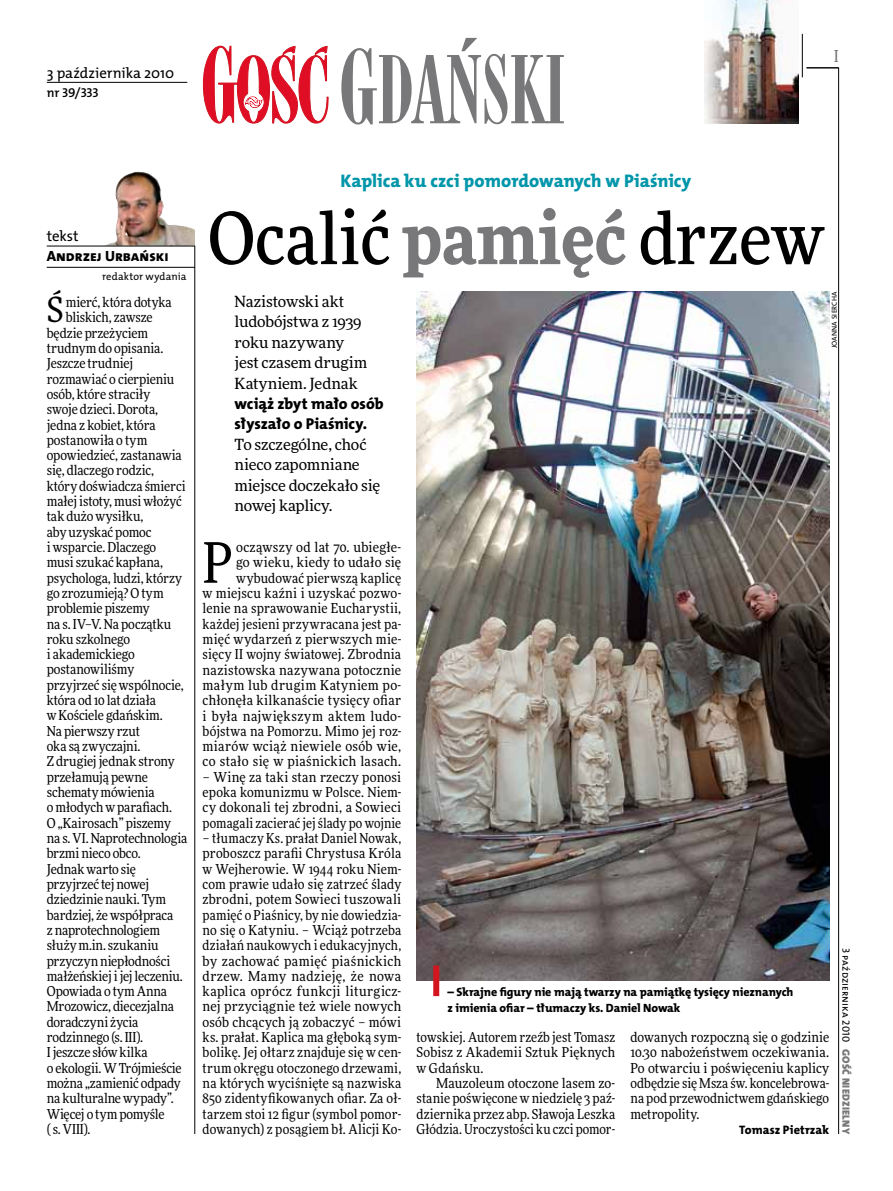
<style>
.page{position:relative;width:893px;height:1191px;background:#fff}
.page>*{position:absolute;margin:0;border:0;box-sizing:border-box;transform-origin:0 0}
.t1{font:500 72px "Freeday Narrow";color:#000}
.t2{font:55.95px "Freeday Narrow News";color:#000}
.t3{font:34.8px "Freeday Narrow News";color:#000}
.t4{font:18.3px "The Mix HP8 Ex Bld";letter-spacing:-.005em;color:#0096aa}
.t5{font:500 16.5px "Freeday Narrow";color:#787779;scale:.9 1}
.t6{font:15.75px/20.4px "The Mix HP8 Ex Bld";letter-spacing:-.005em;color:#000}
.t7{font:15.45px/20.4px "Freeday News";letter-spacing:-.005em;color:#000}
.t8{font:14.85px "The Mix HP5 Plain";letter-spacing:-.005em;color:#000}
.t9{font:14.85px "The Mix HP8 Ex Bld";color:#000}
.t10{font:13.65px/15.3px "Freeday Narrow News";color:#000;text-align:justify}
.t11{font:13.65px/15.3px "Freeday Narrow News";letter-spacing:.02em;color:#000;text-align:right}
.t12{font:13.65px "Freeday Narrow News";letter-spacing:-.02em;color:#000}
.t13{font:12.9px "The Mix HP6 Se Bld";letter-spacing:-.02em;color:#000}
.t14{font:12.3px "The Mix HP8 Ex Bld";letter-spacing:.005em;color:#000}
.t15{font:12px/15.3px "The Mix HP8 Ex Bld";letter-spacing:-.005em;color:#000}
.t16{font:10.5px "The Mix HP5 Plain";letter-spacing:.01em;color:#000}
.t17{font:10.5px "The Mix HP9 Blk";letter-spacing:.025em;color:#787779}
.t18{font:7.2px "The Mix HP5 Plain";letter-spacing:.015em;color:#000}
.s1{font-weight:900;color:#787779}
</style>
<div class="page">
<hr style="left:838px;top:68px;width:1px;height:1066px;background:#000">
<hr style="left:802px;top:34px;width:1px;height:43px;background:#000">
<hr style="left:806px;top:68px;width:33px;height:1px;background:#000">
<img style="left:105px;top:172px;width:90px;height:74px">
<hr style="left:47px;top:246px;width:148px;height:1px;background:#000">
<hr style="left:47px;top:267px;width:148px;height:1px;background:#000">
<img style="left:705px;top:0;width:93px;height:123px">
<svg style="left:203px;top:46px;width:126px;height:77px"></svg>
<svg style="left:341px;top:38px;width:223px;height:86px"></svg>
<hr style="left:195px;top:246px;width:1px;height:888px;background:#000">
<hr style="left:47px;top:82px;width:140px;height:1px;background:#000">
<img style="left:416px;top:292px;width:413px;height:689px">
<div style="left:433px;top:965px;width:6px;height:31px;background:#d3151f"></div>
<p class="t8" style="left:47px;top:63px;width:129px">3 października 2010</p>
<p class="t13" style="left:47px;top:85px;width:53px">nr 39/333</p>
<p class="t5" style="left:834px;top:46px;width:6px">I</p>
<p class="t8" style="left:47px;top:227px;width:33px">tekst</p>
<p class="t9" style="left:47px;top:247px;width:123px">Andrzej Urbański</p>
<p class="t16" style="left:102px;top:270px;width:86px">redaktor wydania</p>
<h3 class="t3" style="left:47px;top:289px;width:18px">Ś</h3>
<p class="t10" style="left:66px;top:294px;width:107px">mierć, która dotyka</p>
<p class="t10" style="left:66px;top:310px;width:88px">bliskich, zawsze</p>
<p class="t10" style="left:47px;top:325px;width:103px">będzie przeżyciem</p>
<p class="t10" style="left:47px;top:340px;width:118px">trudnym do opisania.</p>
<p class="t10" style="left:47px;top:356px;width:88px">Jeszcze trudniej</p>
<p class="t10" style="left:47px;top:371px;width:129px">rozmawiać o cierpieniu</p>
<p class="t10" style="left:47px;top:386px;width:105px">osób, które straciły</p>
<p class="t10" style="left:47px;top:401px;width:113px">swoje dzieci. Dorota,</p>
<p class="t10" style="left:47px;top:417px;width:110px">jedna z kobiet, która</p>
<p class="t10" style="left:47px;top:432px;width:102px">postanowiła o tym</p>
<p class="t10" style="left:47px;top:447px;width:136px">opowiedzieć, zastanawia</p>
<p class="t10" style="left:47px;top:463px;width:109px">się, dlaczego rodzic,</p>
<p class="t10" style="left:47px;top:478px;width:140px">który doświadcza śmierci</p>
<p class="t10" style="left:47px;top:493px;width:137px">małej istoty, musi włożyć</p>
<p class="t10" style="left:47px;top:509px;width:98px">tak dużo wysiłku,</p>
<p class="t10" style="left:47px;top:524px;width:106px">aby uzyskać pomoc</p>
<p class="t10" style="left:47px;top:539px;width:111px">i wsparcie. Dlaczego</p>
<p class="t10" style="left:47px;top:554px;width:118px">musi szukać kapłana,</p>
<p class="t10" style="left:47px;top:570px;width:137px">psychologa, ludzi, którzy</p>
<p class="t10" style="left:47px;top:585px;width:118px">go zrozumieją? O tym</p>
<p class="t10" style="left:47px;top:600px;width:104px">problemie piszemy</p>
<p class="t10" style="left:47px;top:616px;width:126px">na s. IV–V. Na początku</p>
<p class="t10" style="left:47px;top:631px;width:85px">roku szkolnego</p>
<p class="t10" style="left:47px;top:646px;width:90px">i akademickiego</p>
<p class="t10" style="left:47px;top:662px;width:89px">postanowiliśmy</p>
<p class="t10" style="left:47px;top:677px;width:138px">przyjrzeć się wspólnocie,</p>
<p class="t10" style="left:47px;top:692px;width:111px">która od 10 lat działa</p>
<p class="t10" style="left:47px;top:707px;width:118px">w Kościele gdańskim.</p>
<p class="t10" style="left:47px;top:723px;width:95px">Na pierwszy rzut</p>
<p class="t10" style="left:47px;top:738px;width:95px">oka są zwyczajni.</p>
<p class="t10" style="left:47px;top:753px;width:129px">Z drugiej jednak strony</p>
<p class="t10" style="left:47px;top:769px;width:103px">przełamują pewne</p>
<p class="t10" style="left:47px;top:784px;width:109px">schematy mówienia</p>
<p class="t10" style="left:47px;top:799px;width:127px">o młodych w parafiach.</p>
<p class="t10" style="left:47px;top:815px;width:126px">O „Kairosach” piszemy</p>
<p class="t10" style="left:47px;top:830px;width:142px">na s. VI. Naprotechnologia</p>
<p class="t10" style="left:47px;top:845px;width:95px">brzmi nieco obco.</p>
<p class="t10" style="left:47px;top:861px;width:91px">Jednak warto się</p>
<p class="t12" style="left:47px;top:875px;width:104px">przyjrzeć tej nowej</p>
<p class="t10" style="left:47px;top:891px;width:121px">dziedzinie nauki. Tym</p>
<p class="t10" style="left:47px;top:907px;width:128px">bardziej, że współpraca</p>
<p class="t12" style="left:47px;top:921px;width:115px">z naprotechnologiem</p>
<p class="t10" style="left:47px;top:937px;width:113px">służy m.in. szukaniu</p>
<p class="t10" style="left:47px;top:952px;width:125px">przyczyn niepłodności</p>
<p class="t10" style="left:47px;top:968px;width:138px">małżeńskiej i jej leczeniu.</p>
<p class="t10" style="left:47px;top:983px;width:122px">Opowiada o tym Anna</p>
<p class="t10" style="left:47px;top:998px;width:129px">Mrozowicz, diecezjalna</p>
<p class="t10" style="left:47px;top:1014px;width:93px">doradczyni życia</p>
<p class="t10" style="left:47px;top:1029px;width:98px">rodzinnego (s. III).</p>
<p class="t10" style="left:47px;top:1044px;width:102px">I jeszcze słów kilka</p>
<p class="t10" style="left:47px;top:1060px;width:136px">o ekologii. W Trójmieście</p>
<p class="t10" style="left:47px;top:1075px;width:135px">można „zamienić odpady</p>
<p class="t10" style="left:47px;top:1090px;width:128px">na kulturalne wypady”.</p>
<p class="t10" style="left:47px;top:1106px;width:119px">Więcej o tym pomyśle</p>
<p class="t10" style="left:47px;top:1121px;width:45px">( s. VIII).</p>
<h3 class="t4" style="left:341px;top:169px;width:352px">Kaplica ku czci pomordowanych w Piaśnicy</h3>
<h1 class="t1" style="left:208px;top:193px;width:617px">Ocalić <span class="s1">pamięć</span> drzew</h1>
<p class="t7" style="left:234px;top:291px;width:134px">Nazistowski akt ludobójstwa z 1939 roku nazywany jest czasem drugim<br>Katyniem. Jednak</p>
<p class="t6" style="left:234px;top:393px;width:150px">wciąż zbyt mało osób słyszało o Piaśnicy.</p>
<p class="t7" style="left:234px;top:434px;width:147px">To szczególne, choć nieco zapomniane miejsce doczekało się nowej kaplicy.</p>
<p class="t18" style="left:830px;top:348px;width:58px;rotate:-90deg">JOANNA SIERCHA</p>
<p class="t11" style="left:203px;top:539px;width:200px">ocząwszy od lat 70. ubiegłe-<br>go wieku, kiedy to udało się wybudować pierwszą kaplicę<br>w miejscu kaźni i uzyskać pozwo&shy;lenie na sprawowanie Eucharystii, każdej jesieni przywracana jest pa&shy;mięć wydarzeń z pierwszych mie&shy;sięcy II wojny światowej. Zbrodnia nazistowska nazywana potocznie małym lub drugim Katyniem po&shy;chłonęła kilkanaście tysięcy ofiar i była największym aktem ludo&shy;bójstwa na Pomorzu. Mimo jej roz&shy;miarów wciąż niewiele osób wie, co stało się w piaśnickich lasach.</p>
<p class="t10" style="left:203px;top:769px;width:200px">– Winę za taki stan rzeczy ponosi epoka komunizmu w Polsce. Niem&shy;cy dokonali tej zbrodni, a Sowieci pomagali zacierać jej ślady po wojnie</p>
<p class="t10" style="left:203px;top:830px;width:200px">– tłumaczy Ks. prałat Daniel Nowak, proboszcz parafii Chrystusa Króla w Wejherowie. W 1944 roku Niem&shy;com prawie udało się zatrzeć ślady zbrodni, potem Sowieci tuszowali pamięć o Piaśnicy, by nie dowiedzia&shy;no się o Katyniu. – Wciąż potrzeba działań naukowych i edukacyjnych, by zachować pamięć piaśnickich drzew. Mamy nadzieję, że nowa kaplica oprócz funkcji liturgicz&shy;nej przyciągnie też wiele nowych osób chcących ją zobaczyć – mówi ks. prałat. Kaplica ma głęboką sym&shy;bolikę. Jej ołtarz znajduje się w cen&shy;trum okręgu otoczonego drzewami, na których wyciśnięte są nazwiska 850 zidentyfikowanych ofiar. Za oł&shy;tarzem stoi 12 figur (symbol pomor&shy;dowanych) z posągiem bł. Alicji Ko-</p>
<h2 class="t2" style="left:203px;top:528px;width:32px">P</h2>
<p class="t15" style="left:448px;top:984px;width:347px">– Skrajne figury nie mają twarzy na pamiątkę tysięcy nieznanych z imienia ofiar – tłumaczy ks. Daniel Nowak</p>
<p class="t10" style="left:417px;top:1029px;width:200px">towskiej. Autorem rzeźb jest Tomasz Sobisz z Akademii Sztuk Pięknych w Gdańsku.</p>
<p class="t10" style="left:417px;top:1075px;width:200px;text-indent:20px">Mauzoleum otoczone lasem zo&shy;stanie poświęcone w niedzielę 3 paź&shy;dziernika przez abp. Sławoja Leszka Głódzia. Uroczystości ku czci pomor-</p>
<p class="t10" style="left:630px;top:1029px;width:200px">dowanych rozpoczną się o godzinie 10.30 nabożeństwem oczekiwania.<br>Po otwarciu i poświęceniu kaplicy odbędzie się Msza św. koncelebrowa&shy;na pod przewodnictwem gdańskiego metropolity.</p>
<p class="t14" style="left:739px;top:1122px;width:92px">Tomasz Pietrzak</p>
<p class="t16" style="left:853px;top:947px;width:96px;rotate:90deg">3 października 2010</p>
<p class="t17" style="left:853px;top:1049px;width:86px;rotate:90deg">Gość Niedzielny</p>
</div>
